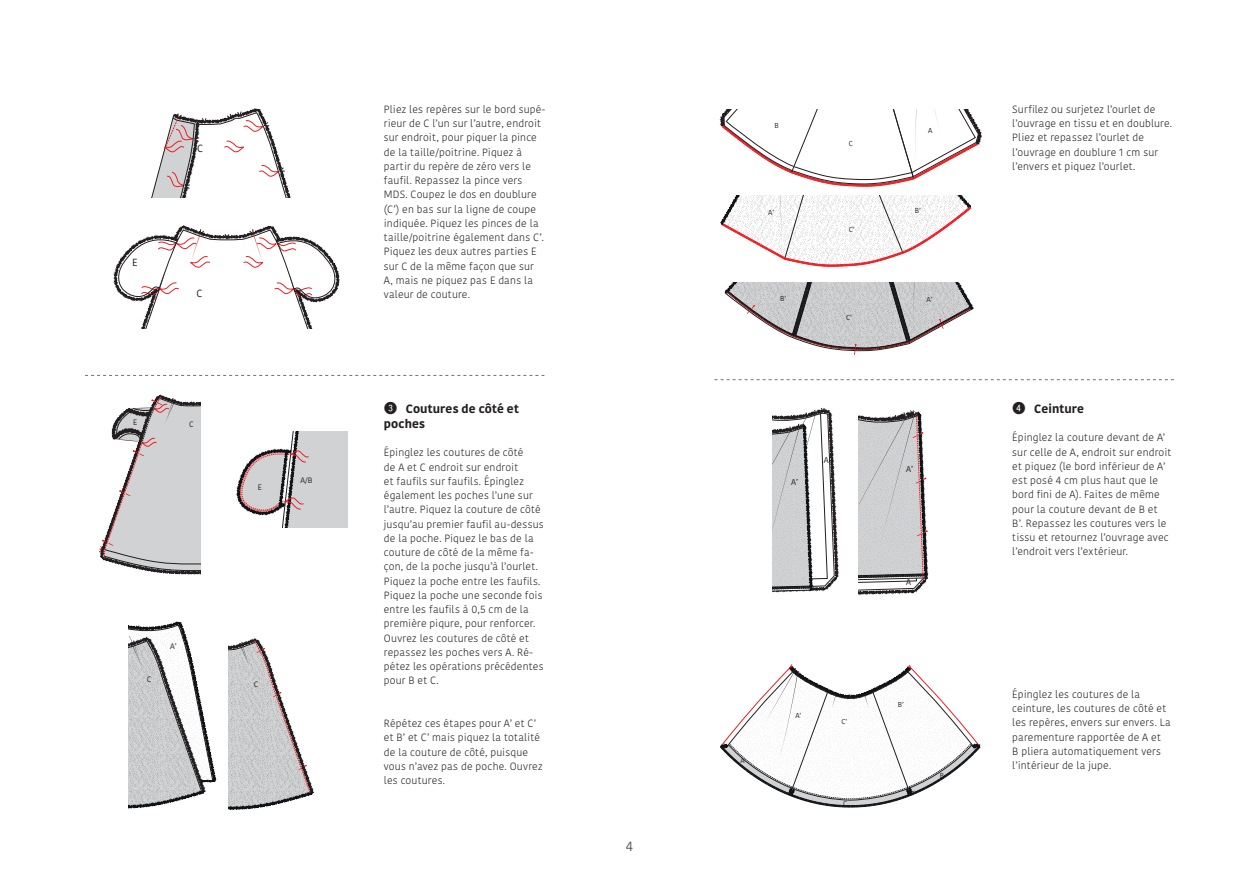
<style>
.page{position:relative;width:1259px;height:893px;background:#fff}
.page>*{position:absolute;margin:0;border:0;box-sizing:border-box;transform-origin:0 0}
.t1{font:13.5px "Kohinoor";color:#57585a}
.t2{font:700 12px/15px "Kohinoor";letter-spacing:.01em;color:#231f20}
.t3{font:300 10.5px/14.2px "Kohinoor";letter-spacing:.02em;color:#231f20}
.t4{font:10.35px "Kohinoor";color:#231f20}
.t5{font:8.4px "Kohinoor";color:#231f20}
.t6{font:7.8px "Kohinoor";color:#231f20}
.t7{font:7.2px "Kohinoor";color:#231f20}
.s1{font-family:"Fyra Numeric Circle Closed";font-weight:400;font-size:16.5px}
</style>
<div class="page">
<svg style="left:151px;top:109px;width:140px;height:88px"></svg>
<svg style="left:236px;top:431px;width:111px;height:96px"></svg>
<svg style="left:99px;top:394px;width:101px;height:180px"></svg>
<svg style="left:85px;top:375px;width:459px;height:1px"></svg>
<svg style="left:714px;top:379px;width:460px;height:1px"></svg>
<svg style="left:129px;top:622px;width:88px;height:187px"></svg>
<svg style="left:228px;top:640px;width:85px;height:170px"></svg>
<svg style="left:721px;top:195px;width:250px;height:72px"></svg>
<svg style="left:725px;top:282px;width:248px;height:73px"></svg>
<svg style="left:772px;top:407px;width:66px;height:186px"></svg>
<svg style="left:859px;top:410px;width:69px;height:184px;background:#c0bec0"></svg>
<svg style="left:720px;top:664px;width:260px;height:144px"></svg>
<svg style="left:113px;top:226px;width:227px;height:102px"></svg>
<svg style="left:720px;top:109px;width:261px;height:78px"></svg>
<p class="t4" style="left:197px;top:142px;width:7px">C</p>
<p class="t4" style="left:196px;top:287px;width:7px">C</p>
<p class="t6" style="left:133px;top:417px;width:6px">E</p>
<p class="t6" style="left:189px;top:419px;width:6px">C</p>
<p class="t6" style="left:258px;top:483px;width:6px">E</p>
<p class="t6" style="left:300px;top:476px;width:14px">A/B</p>
<p class="t6" style="left:147px;top:675px;width:6px">C</p>
<p class="t6" style="left:170px;top:641px;width:8px">A’</p>
<p class="t6" style="left:254px;top:679px;width:6px">C</p>
<p class="t3" style="left:384px;top:102px;width:163px">Pliez les repères sur le bord supé&shy;rieur de C l’un sur l’autre, endroit sur endroit, pour piquer la pince de la taille/poitrine. Piquez à partir du repère de zéro vers le faufil. Repassez la pince vers<br>MDS. Coupez le dos en doublure (C’) en bas sur la ligne de coupe indiquée. Piquez les pinces de la taille/poitrine également dans C’.<br>Piquez les deux autres parties E sur C de la même façon que sur<br>A, mais ne piquez pas E dans la valeur de couture.</p>
<p class="t2" style="left:384px;top:401px;width:137px"><span class="s1">3</span> Coutures de côté et poches</p>
<p class="t3" style="left:384px;top:446px;width:161px">Épinglez les coutures de côté<br>de A et C endroit sur endroit<br>et faufils sur faufils. Épinglez également les poches l’une sur l’autre. Piquez la couture de côté jusqu’au premier faufil au-dessus de la poche. Piquez le bas de la couture de côté de la même fa&shy;çon, de la poche jusqu’à l’ourlet.<br>Piquez la poche entre les faufils.<br>Piquez la poche une seconde fois entre les faufils à 0,5 cm de la première piqure, pour renforcer.<br>Ouvrez les coutures de côté et repassez les poches vers A. Ré&shy;pétez les opérations précédentes pour B et C.</p>
<p class="t3" style="left:384px;top:716px;width:160px">Répétez ces étapes pour A’ et C’ et B’ et C’ mais piquez la totalité de la couture de côté, puisque vous n’avez pas de poche. Ouvrez les coutures.</p>
<p class="t1" style="left:626px;top:837px;width:9px">4</p>
<p class="t7" style="left:774px;top:121px;width:6px">B</p>
<p class="t7" style="left:848px;top:139px;width:6px">C</p>
<p class="t7" style="left:928px;top:126px;width:6px">A</p>
<p class="t7" style="left:768px;top:208px;width:7px">A’</p>
<p class="t7" style="left:914px;top:206px;width:8px">B’</p>
<p class="t7" style="left:848px;top:225px;width:7px">C’</p>
<p class="t7" style="left:780px;top:294px;width:8px">B’</p>
<p class="t7" style="left:926px;top:295px;width:7px">A’</p>
<p class="t7" style="left:846px;top:313px;width:7px">C’</p>
<p class="t5" style="left:791px;top:476px;width:8px">A’</p>
<p class="t5" style="left:824px;top:455px;width:6px">A</p>
<p class="t7" style="left:740px;top:756px;width:6px">A</p>
<p class="t7" style="left:795px;top:711px;width:7px">A’</p>
<p class="t7" style="left:841px;top:717px;width:7px">C’</p>
<p class="t7" style="left:843px;top:799px;width:6px">C</p>
<p class="t5" style="left:906px;top:464px;width:8px">A’</p>
<p class="t5" style="left:906px;top:577px;width:6px">A</p>
<p class="t7" style="left:897px;top:700px;width:7px">B’</p>
<p class="t7" style="left:940px;top:771px;width:6px">B</p>
<p class="t3" style="left:1012px;top:102px;width:161px">Surfilez ou surjetez l’ourlet de l’ouvrage en tissu et en doublure.<br>Pliez et repassez l’ourlet de l’ouvrage en doublure 1 cm sur l’envers et piquez l’ourlet.</p>
<p class="t2" style="left:1012px;top:401px;width:73px"><span class="s1">4</span> Ceinture</p>
<p class="t3" style="left:1012px;top:431px;width:161px">Épinglez la couture devant de A’ sur celle de A, endroit sur endroit et piquez (le bord inférieur de A’ est posé 4 cm plus haut que le bord fini de A). Faites de même pour la couture devant de B et<br>B’. Repassez les coutures vers le tissu et retournez l’ouvrage avec l’endroit vers l’extérieur.</p>
<p class="t3" style="left:1012px;top:687px;width:160px">Épinglez les coutures de la ceinture, les coutures de côté et les repères, envers sur envers. La parementure rapportée de A et<br>B pliera automatiquement vers l’intérieur de la jupe.</p>
</div>
